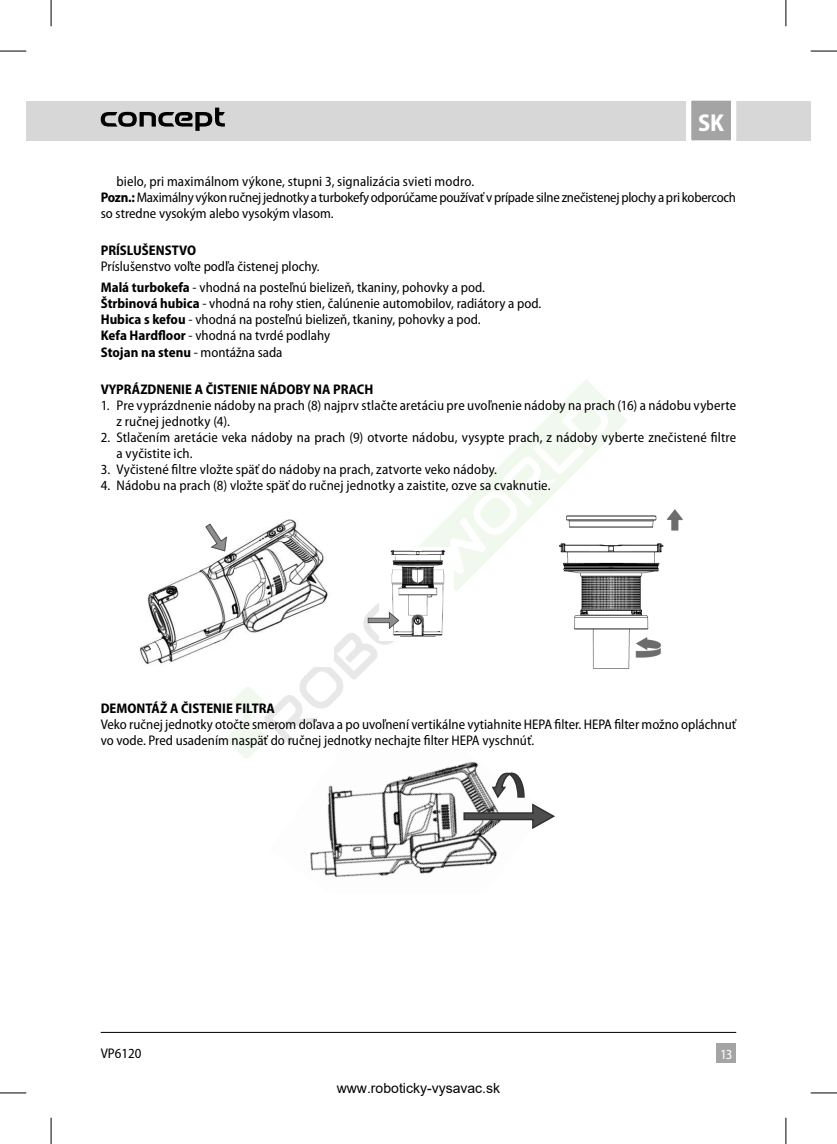
<style>
.page{position:relative;width:837px;height:1144px;background:#fff}
.page>*{position:absolute;margin:0;border:0;box-sizing:border-box;transform-origin:0 0}
.t1{font:700 semi-condensed 24.5px "Myriad Pro";color:#fff}
.t2{font:semi-condensed 14px/16.1px "Myriad Pro";color:#000}
.t3{font:700 semi-condensed 14px "Myriad Pro";color:#000}
.t4{font:14px "Arial";color:#000}
.t5{font:semi-condensed 14px "Myriad Pro";color:#fff}
.s1{font-weight:700}
</style>
<div class="page">
<svg style="left:572px;top:379px;width:55px;height:55px"></svg>
<div style="left:51px;top:101px;width:759px;height:39px;background:#d7d7d7"></div>
<div style="left:26px;top:101px;width:25px;height:39px;background:#d7d7d7"></div>
<div style="left:716px;top:1043px;width:20px;height:20px;background:#a4a4a4"></div>
<svg style="left:683px;top:100px;width:55px;height:41px;background:#bbb"></svg>
<hr style="left:101px;top:1032px;width:635px;height:1px;background:#000">
<svg style="left:101px;top:108px;width:124px;height:23px"></svg>
<img style="left:140px;top:568px;width:65px;height:96px">
<svg style="left:205px;top:394px;width:409px;height:364px"></svg>
<img style="left:556px;top:505px;width:127px;height:173px">
<img style="left:269px;top:750px;width:276px;height:128px">
<svg style="left:462px;top:771px;width:93px;height:59px"></svg>
<svg style="left:0;top:51px;width:26px;height:1px"></svg>
<svg style="left:810px;top:51px;width:26px;height:1px"></svg>
<svg style="left:0;top:1092px;width:26px;height:1px"></svg>
<svg style="left:810px;top:1092px;width:26px;height:1px"></svg>
<svg style="left:51px;top:0;width:1px;height:26px"></svg>
<svg style="left:51px;top:1118px;width:1px;height:26px"></svg>
<svg style="left:785px;top:0;width:1px;height:26px"></svg>
<svg style="left:785px;top:1118px;width:1px;height:26px"></svg>
<h1 class="t1" style="left:697px;top:109px;width:28px">SK</h1>
<p class="t2" style="left:101px;top:173px;width:636px;text-indent:16px">bielo, pri maximálnom výkone, stupni 3, signalizácia svieti modro.<br><span class="s1">Pozn.:</span> Maximálny výkon ručnej jednotky a turbokefy odporúčame používať v prípade silne znečistenej plochy a pri kobercoch so stredne vysokým alebo vysokým vlasom.</p>
<p class="t3" style="left:101px;top:242px;width:97px">PRÍSLUŠENSTVO</p>
<p class="t2" style="left:101px;top:256px;width:385px;line-height:21px">Príslušenstvo voľte podľa čistenej plochy.<br><span class="s1">Malá turbokefa</span> - vhodná na posteľnú bielizeň, tkaniny, pohovky a pod.</p>
<p class="t2" style="left:101px;top:296px;width:442px"><span class="s1">Štrbinová hubica</span> - vhodná na rohy stien, čalúnenie automobilov, radiátory a pod.<br><span class="s1">Hubica s kefou</span> - vhodná na posteľnú bielizeň, tkaniny, pohovky a pod.<br><span class="s1">Kefa Hardfloor</span> - vhodná na tvrdé podlahy<br><span class="s1">Stojan na stenu</span> - montážna sada</p>
<p class="t3" style="left:101px;top:381px;width:274px">VYPRÁZDNENIE A ČISTENIE NÁDOBY NA PRACH</p>
<p class="t2" style="left:116px;top:397px;width:621px;text-indent:-16px">1. Pre vyprázdnenie nádoby na prach (8) najprv stlačte aretáciu pre uvoľnenie nádoby na prach (16) a nádobu vyberte z ručnej jednotky (4).</p>
<p class="t2" style="left:116px;top:430px;width:621px;text-indent:-16px">2. Stlačením aretácie veka nádoby na prach (9) otvorte nádobu, vysypte prach, z nádoby vyberte znečistené filtre a vyčistite ich.</p>
<p class="t2" style="left:101px;top:462px;width:398px">3. Vyčistené filtre vložte späť do nádoby na prach, zatvorte veko nádoby.</p>
<p class="t2" style="left:101px;top:478px;width:451px">4. Nádobu na prach (8) vložte späť do ručnej jednotky a zaistite, ozve sa cvaknutie.</p>
<p class="t3" style="left:101px;top:700px;width:176px">DEMONTÁŽ A ČISTENIE FILTRA</p>
<p class="t2" style="left:101px;top:717px;width:637px">Veko ručnej jednotky otočte smerom doľava a po uvoľnení vertikálne vytiahnite HEPA filter. HEPA filter možno opláchnuť vo vode. Pred usadením naspäť do ručnej jednotky nechajte filter HEPA vyschnúť.</p>
<p class="t2" style="left:101px;top:1045px;width:42px">VP6120</p>
<p class="t4" style="left:336px;top:1079px;width:165px">www.roboticky-vysavac.sk</p>
<p class="t5" style="left:719px;top:1046px;width:14px">13</p>
</div>
